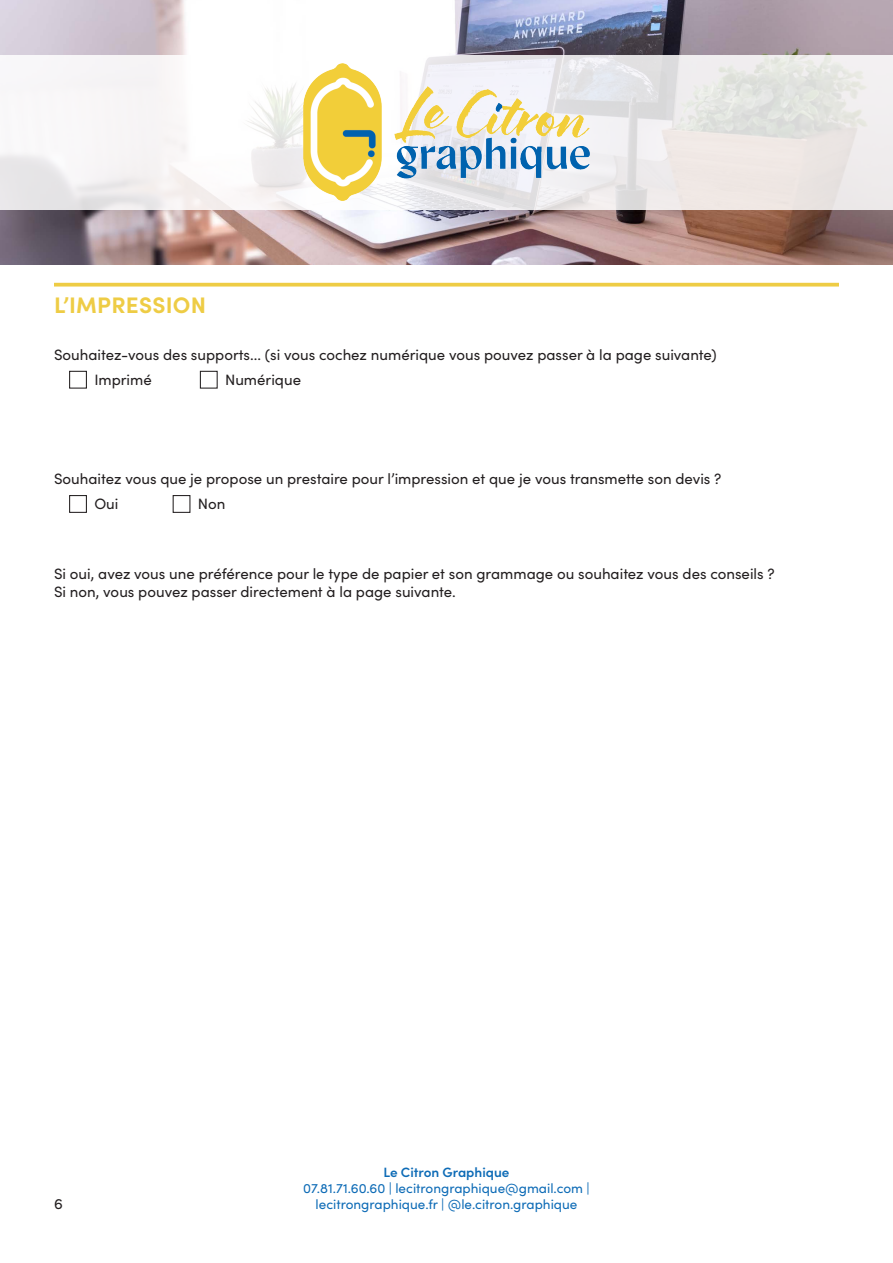
<style>
.page{position:relative;width:893px;height:1263px;background:#fff}
.page>*{position:absolute;margin:0;border:0;box-sizing:border-box;transform-origin:0 0}
.t1{font:700 22.5px "Sofia Pro";letter-spacing:.01em;color:#eecc45}
.t2{font:15px "Sofia Pro";color:#231f20}
.t3{font:13.5px/16.2px "Sofia Pro";color:#0d6bb6;text-align:center}
.t4{font:600 13.5px "Sofia Pro";color:#0d6bb6}
</style>
<div class="page">
<img style="left:0;top:0;width:893px;height:264px">
<svg style="left:0;top:55px;width:893px;height:154px"></svg>
<img style="left:304px;top:64px;width:289px;height:136px">
<svg style="left:54px;top:283px;width:785px;height:4px;background:#efd15a"></svg>
<div style="left:69px;top:495px;width:18px;height:18px;border:1px solid #231f20"></div>
<div style="left:69px;top:371px;width:18px;height:18px;border:1px solid #231f20"></div>
<div style="left:173px;top:495px;width:17px;height:18px;border:1px solid #231f20"></div>
<div style="left:200px;top:371px;width:18px;height:18px;border:1px solid #231f20"></div>
<p class="t1" style="left:54px;top:288px;width:153px">L’IMPRESSION</p>
<p class="t2" style="left:54px;top:344px;width:664px">Souhaitez-vous des supports... (si vous cochez numérique vous pouvez passer à la page suivante)</p>
<p class="t2" style="left:94px;top:368px;width:59px">Imprimé</p>
<p class="t2" style="left:225px;top:368px;width:77px">Numérique</p>
<p class="t2" style="left:54px;top:467px;width:669px">Souhaitez vous que je propose un prestaire pour l’impression et que je vous transmette son devis ?</p>
<p class="t2" style="left:94px;top:493px;width:26px">Oui</p>
<p class="t2" style="left:198px;top:493px;width:29px">Non</p>
<p class="t2" style="left:54px;top:562px;width:722px">Si oui, avez vous une préférence pour le type de papier et son grammage ou souhaitez vous des conseils ?</p>
<p class="t2" style="left:54px;top:580px;width:403px">Si non, vous pouvez passer directement à la page suivante.</p>
<p class="t2" style="left:54px;top:1193px;width:10px">6</p>
<p class="t4" style="left:383px;top:1162px;width:128px">Le Citron Graphique</p>
<p class="t3" style="left:303px;top:1179px;width:288px">07.81.71.60.60 | lecitrongraphique@gmail.com | lecitrongraphique.fr | @le.citron.graphique</p>
</div>
